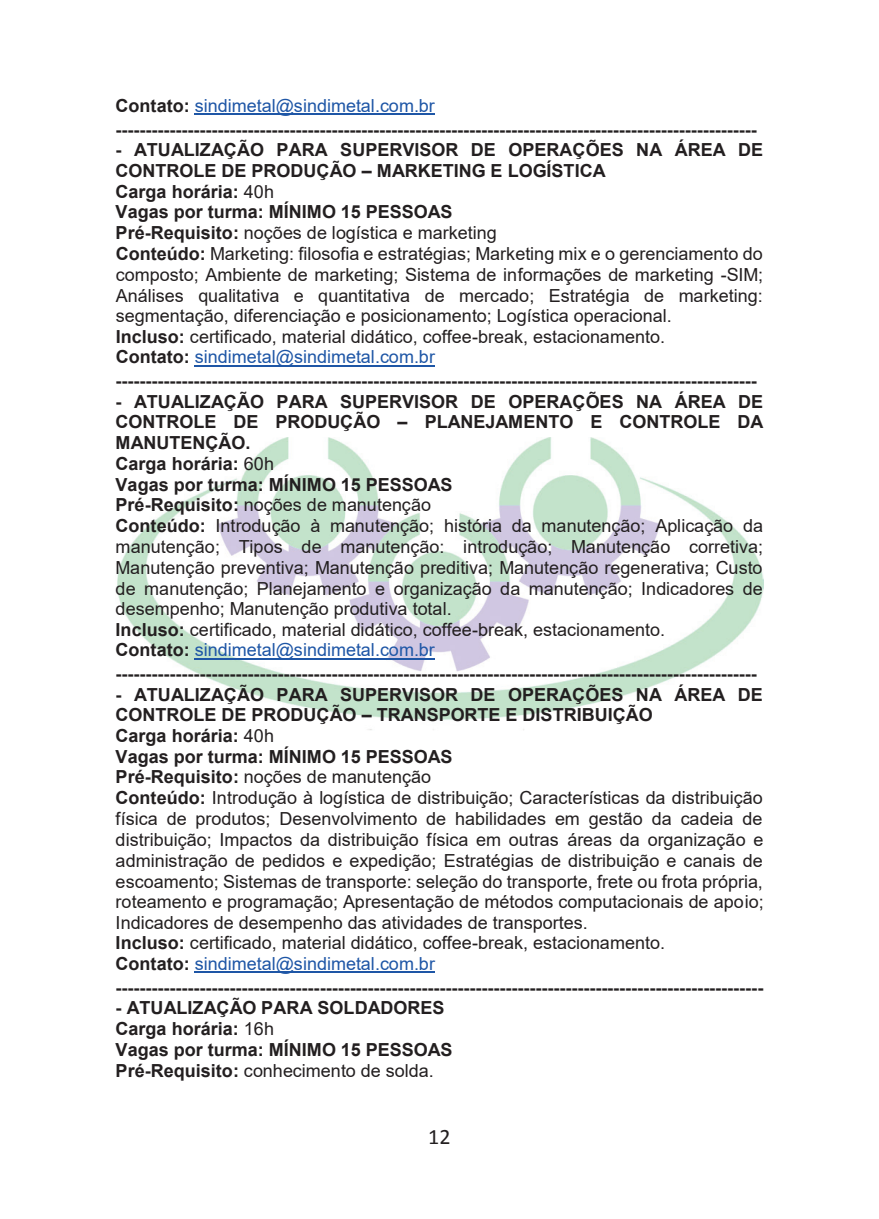
<style>
.page{position:relative;width:879px;height:1219px;background:#fff}
.page>*{position:absolute;margin:0;border:0;box-sizing:border-box;transform-origin:0 0}
.t1{font:22px "Calibri";color:#231f20}
.t2{font:18px/20.8px "Arial";letter-spacing:.005em;color:#231f20}
.t3{font:700 18px/20.8px "Arial";color:#231f20}
.s1{font-weight:400;color:#1e56a6}
.s2{font-weight:700}
.s3{color:#1e56a6}
.s4{font-weight:400}
</style>
<div class="page">
<img style="left:117px;top:437px;width:646px;height:293px">
<hr style="left:195px;top:114px;width:240px;height:1px;background:#1e56a6">
<hr style="left:195px;top:365px;width:240px;height:1px;background:#1e56a6">
<hr style="left:195px;top:658px;width:240px;height:1px;background:#1e56a6">
<hr style="left:195px;top:972px;width:240px;height:1px;background:#1e56a6">
<p class="t3" style="left:116px;top:94px;width:642px;line-height:23.8px">Contato: <span class="s1">sindimetal@sindimetal.com.br </span>-----------------------------------------------------------------------------------------------------------</p>
<p class="t2" style="left:116px;top:139px;width:649px"><span class="s2">- ATUALIZAÇÃO PARA SUPERVISOR DE OPERAÇÕES NA ÁREA DE CONTROLE DE PRODUÇÃO</span> <span class="s2">–</span> <span class="s2">MARKETING E LOGÍSTICA<br>Carga horária:</span> 40h<br><span class="s2">Vagas por turma: MÍNIMO 15 PESSOAS<br>Pré-Requisito:</span> noções de logística e marketing<br><span class="s2">Conteúdo:</span> Marketing: filosofia e estratégias; Marketing mix e o gerenciamento do composto; Ambiente de marketing; Sistema de informações de marketing -SIM; Análises qualitativa e quantitativa de mercado; Estratégia de marketing: segmentação, diferenciação e posicionamento; Logística operacional.<br><span class="s2">Incluso:</span> certificado, material didático, coffee-break, estacionamento.<br><span class="s2">Contato:</span> <span class="s3">sindimetal@sindimetal.com.br</span></p>
<p class="t3" style="left:116px;top:371px;width:642px">-----------------------------------------------------------------------------------------------------------</p>
<p class="t2" style="left:116px;top:391px;width:649px"><span class="s2">- ATUALIZAÇÃO PARA SUPERVISOR DE OPERAÇÕES NA ÁREA DE CONTROLE DE PRODUÇÃO</span> <span class="s2">–</span> <span class="s2">PLANEJAMENTO E CONTROLE DA MANUTENÇÃO.<br>Carga horária:</span> 60h<br><span class="s2">Vagas por turma: MÍNIMO 15 PESSOAS<br>Pré-Requisito:</span> noções de manutenção<br><span class="s2">Conteúdo:</span> Introdução à manutenção; história da manutenção; Aplicação da manutenção; Tipos de manutenção: introdução; Manutenção corretiva; Manutenção preventiva; Manutenção preditiva; Manutenção regenerativa; Custo de manutenção; Planejamento e organização da manutenção; Indicadores de desempenho; Manutenção produtiva total.<br><span class="s2">Incluso:</span> certificado, material didático, coffee-break, estacionamento.<br><span class="s2">Contato:</span> <span class="s3">sindimetal@sindimetal.com.br</span></p>
<p class="t3" style="left:116px;top:663px;width:642px">-----------------------------------------------------------------------------------------------------------</p>
<p class="t2" style="left:116px;top:684px;width:649px"><span class="s2">- ATUALIZAÇÃO PARA SUPERVISOR DE OPERAÇÕES NA ÁREA DE CONTROLE DE PRODUÇÃO</span> <span class="s2">–</span> <span class="s2">TRANSPORTE E DISTRIBUIÇÃO<br>Carga horária:</span> 40h<br><span class="s2">Vagas por turma: MÍNIMO 15 PESSOAS<br>Pré-Requisito:</span> noções de manutenção<br><span class="s2">Conteúdo:</span> Introdução à logística de distribuição; Características da distribuição física de produtos; Desenvolvimento de habilidades em gestão da cadeia de distribuição; Impactos da distribuição física em outras áreas da organização e administração de pedidos e expedição; Estratégias de distribuição e canais de escoamento; Sistemas de transporte: seleção do transporte, frete ou frota própria, roteamento e programação; Apresentação de métodos computacionais de apoio; Indicadores de desempenho das atividades de transportes.<br><span class="s2">Incluso:</span> certificado, material didático, coffee-break, estacionamento.<br><span class="s2">Contato:</span> <span class="s3">sindimetal@sindimetal.com.br</span></p>
<p class="t3" style="left:116px;top:977px;width:649px">------------------------------------------------------------------------------------------------------------</p>
<p class="t3" style="left:116px;top:998px;width:338px">- ATUALIZAÇÃO PARA SOLDADORES<br>Carga horária: <span class="s4">16h<br></span>Vagas por turma: MÍNIMO 15 PESSOAS<br>Pré-Requisito: <span class="s4">conhecimento de solda.</span></p>
<p class="t1" style="left:428px;top:1122px;width:24px">12</p>
</div>
